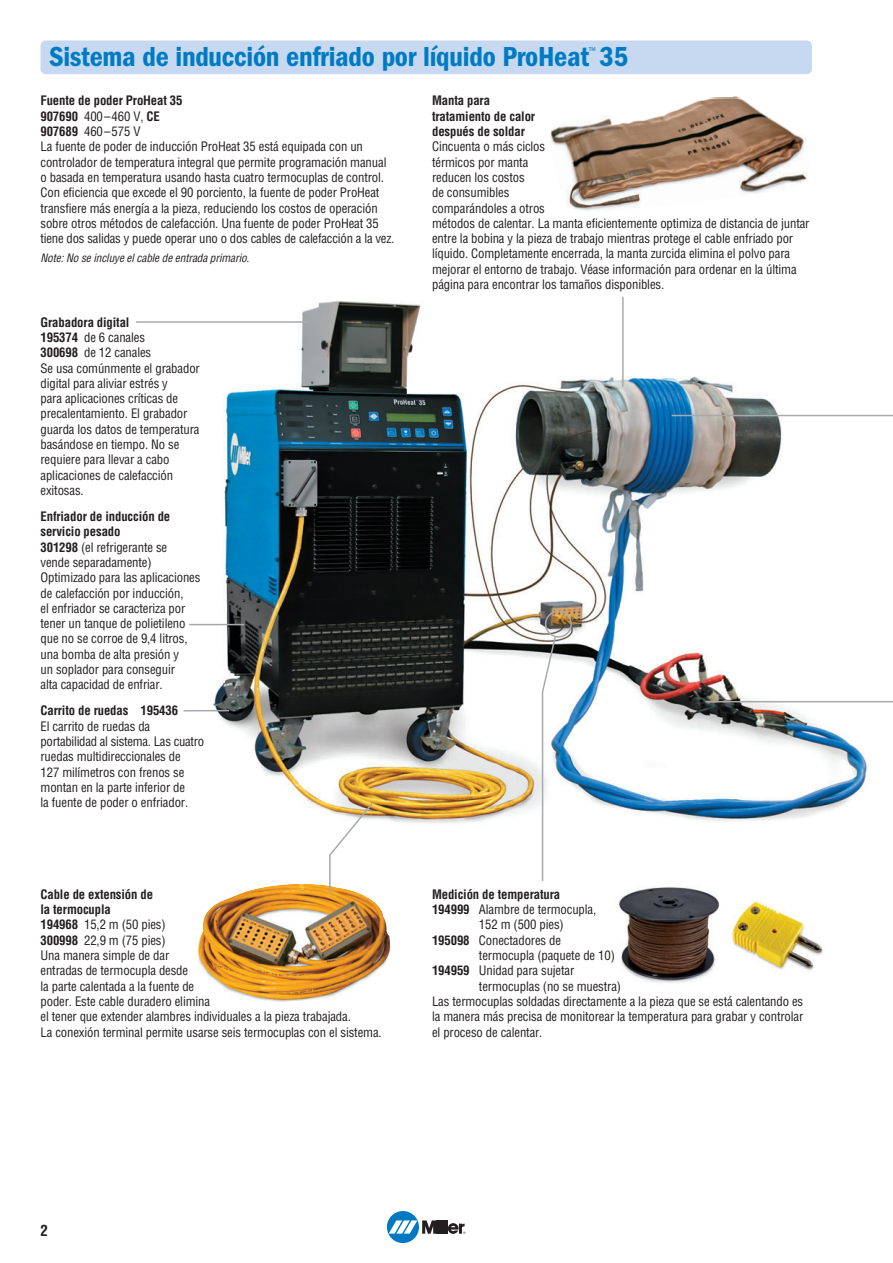
<style>
.page{position:relative;width:893px;height:1263px;background:#fff}
.page>*{position:absolute;margin:0;border:0;box-sizing:border-box;transform-origin:0 0}
.t1{font:28.5px "ITC Franklin Gothic Std Dm Cd";letter-spacing:-.01em;color:#007bc3}
.t2{font:700 condensed 15px "Helvetica";color:#231f20}
.t3{font:condensed 12.75px/15.3px "Helvetica";letter-spacing:-.01em;color:#231f20}
.t4{font:700 condensed 12.75px/15.3px "Helvetica";letter-spacing:-.01em;color:#231f20}
.t5{font:italic condensed 11.25px "Helvetica";color:#231f20}
.t6{font:condensed 9px "Helvetica";color:#007bc3}
.s1{font-weight:700}
</style>
<div class="page">
<img style="left:199px;top:296px;width:680px;height:527px">
<hr style="left:622px;top:297px;width:2px;height:89px;background:#aaabaf">
<img style="left:619px;top:887px;width:101px;height:96px">
<img style="left:731px;top:901px;width:92px;height:70px">
<img style="left:551px;top:96px;width:257px;height:115px">
<hr style="left:136px;top:321px;width:172px;height:2px;background:#aaabaf">
<hr style="left:189px;top:624px;width:55px;height:1px;background:#a8a9ad">
<hr style="left:672px;top:415px;width:221px;height:1px;background:#a8a9ad">
<hr style="left:705px;top:701px;width:188px;height:1px;background:#a8a9ad">
<svg style="left:541px;top:611px;width:31px;height:270px"></svg>
<img style="left:197px;top:883px;width:194px;height:119px">
<svg style="left:328px;top:802px;width:46px;height:92px"></svg>
<hr style="left:184px;top:710px;width:45px;height:1px;background:#a8a9ad">
<div style="left:387px;top:1211px;width:32px;height:32px;background:#0079c2;border-radius:50%"></div>
<hr style="left:441px;top:1220px;width:3px;height:14px;background:#231f20">
<hr style="left:444px;top:1220px;width:4px;height:14px;background:#231f20">
<svg style="left:389px;top:1220px;width:51px;height:14px"></svg>
<svg style="left:448px;top:1223px;width:17px;height:11px"></svg>
<div style="left:40px;top:40px;width:772px;height:34px;background:#c6d9f0;border-radius:5px"></div>
<h1 class="t1" style="left:49px;top:47px;width:581px">Sistema de inducción enfriado por líquido ProHeat 35</h1>
<p class="t6" style="left:589px;top:47px;width:8px">™</p>
<p class="t3" style="left:40px;top:94px;width:355px"><span class="s1">Fuente de poder ProHeat 35<br>907690</span> 400–460 V, <span class="s1">CE<br>907689</span> 460–575 V<br>La fuente de poder de inducción ProHeat 35 está equipada con un controlador de temperatura integral que permite programación manual o basada en temperatura usando hasta cuatro termocuplas de control.<br>Con eficiencia que excede el 90 porciento, la fuente de poder ProHeat transfiere más energía a la pieza, reduciendo los costos de operación sobre otros métodos de calefacción. Una fuente de poder ProHeat 35 tiene dos salidas y puede operar uno o dos cables de calefacción a la vez.</p>
<p class="t5" style="left:40px;top:253px;width:213px">Note:No se incluye elcable de entrada primario.</p>
<p class="t3" style="left:41px;top:315px;width:161px"><span class="s1">Grabadora digital<br>195374</span> de 6 canales<br><span class="s1">300698</span> de 12 canales<br>Se usa comúnmente el grabador digital para aliviar estrés y<br>para aplicaciones críticas de precalentamiento. El grabador guarda los datos de temperatura basándose en tiempo. No se requiere para llevar a cabo aplicaciones de calefacción exitosas.</p>
<p class="t3" style="left:41px;top:510px;width:161px"><span class="s1">Enfriador de inducción de servicio pesado<br>301298</span> (el refrigerante se<br>vende separadamente)<br>Optimizado para las aplicaciones de calefacción por inducción,<br>el enfriador se caracteriza por tener un tanque de polietileno que no se corroe de 9,4 litros, una bomba de alta presión y<br>un soplador para conseguir<br>alta capacidad de enfriar.</p>
<p class="t4" style="left:41px;top:704px;width:139px">Carrito de ruedas 195436</p>
<p class="t3" style="left:41px;top:719px;width:165px">El carrito de ruedas da portabilidad al sistema. Las cuatro ruedas multi direccionales de<br>127 milímetros con frenos se montan en la parte inferior de<br>la fuente de poder o enfriador.</p>
<p class="t3" style="left:40px;top:888px;width:343px"><span class="s1">Cable de extensión de<br>la termocupla<br>194968</span> 15,2 m (50 pies)<br><span class="s1">300998</span> 22,9 m (75 pies)<br>Una manera simple de dar<br>entradas de termocupla desde<br>la parte calentada a la fuente de<br>poder. Este cable duradero elimina<br>el tener que extender alambres individuales a la pieza trabajada.<br>La conexión terminal permite usarse seis termocuplas con el sistema.</p>
<p class="t4" style="left:432px;top:94px;width:105px">Manta para tratamiento de calor después de soldar</p>
<p class="t3" style="left:432px;top:140px;width:379px">Cincuenta o más ciclos<br>térmicos por manta<br>reducen los costos<br>de consumibles<br>comparándoles a otros<br>métodos de calentar. La manta eficientemente optimiza de distancia de juntar entre la bobina y la pieza de trabajo mientras protege el cable enfriado por líquido. Completamente encerrada, la manta zurcida elimina el polvo para mejorar el entorno de trabajo. Véase información para ordenar en la última página para encontrar los tamaños disponibles.</p>
<p class="t4" style="left:432px;top:888px;width:130px">Medición de temperatura</p>
<p class="t3" style="left:432px;top:903px;width:166px"><span class="s1">194999</span> Alambre de termocupla,</p>
<p class="t3" style="left:479px;top:918px;width:86px">152 m (500 pies)</p>
<p class="t3" style="left:432px;top:933px;width:131px"><span class="s1">195098</span> Conectadores de</p>
<p class="t3" style="left:479px;top:949px;width:137px">termocupla (paquete de 10)</p>
<p class="t3" style="left:432px;top:964px;width:144px"><span class="s1">194959</span> Unidad para sujetar</p>
<p class="t3" style="left:479px;top:979px;width:144px">termocuplas (no se muestra)</p>
<p class="t3" style="left:432px;top:995px;width:373px">Las termocuplas soldadas directamente a la pieza que se está calentando es</p>
<p class="t3" style="left:432px;top:1010px;width:373px">la manera más precisa de monitorear la temperatura para grabar y controlar</p>
<p class="t3" style="left:432px;top:1025px;width:112px">el proceso de calentar.</p>
<p class="t2" style="left:40px;top:1225px;width:9px">2</p>
</div>
